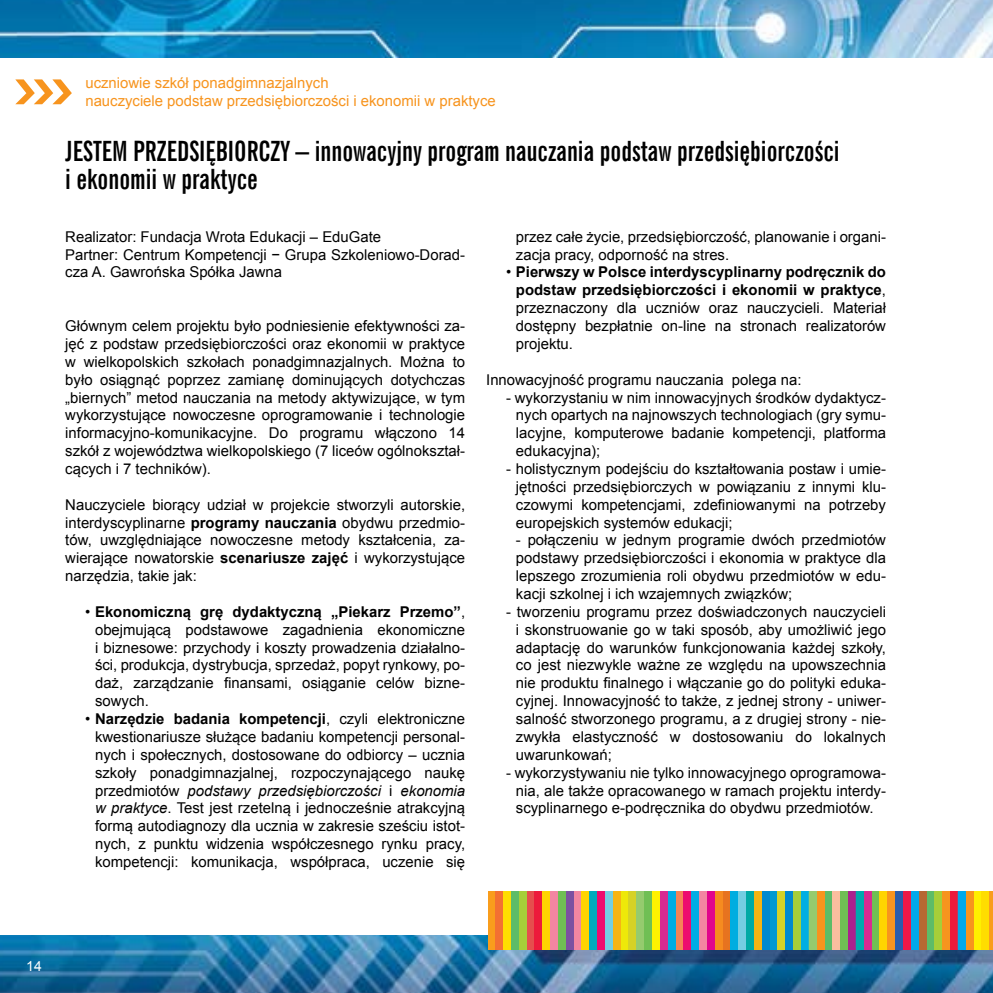
<style>
.page{position:relative;width:993px;height:993px;background:#fff}
.page>*{position:absolute;margin:0;border:0;box-sizing:border-box;transform-origin:0 0}
.t1{font:700 28px/28px "News Goth X Cn EU";color:#000}
.t2{font:14.88px/17.8px "Arial";color:#000;text-align:justify}
.t3{font:14.88px/17.8px "Arial";color:#f7941e}
.t4{font:14px "Arial";color:#fff}
.s1{font-weight:700}
.s2{font-style:italic}
</style>
<div class="page">
<img style="left:0;top:935px;width:992px;height:57px">
<img style="left:0;top:0;width:992px;height:58px">
<svg style="left:15px;top:79px;width:57px;height:25px"></svg>
<div style="left:487px;top:890px;width:8px;height:59px;background:#f99d1c"></div>
<div style="left:495px;top:890px;width:8px;height:59px;background:#f37032"></div>
<div style="left:503px;top:890px;width:7px;height:59px;background:#fd0"></div>
<div style="left:510px;top:890px;width:8px;height:59px;background:#5dbc68"></div>
<div style="left:518px;top:890px;width:8px;height:59px;background:#a6ce39"></div>
<div style="left:526px;top:890px;width:8px;height:59px;background:#e54e4d"></div>
<div style="left:534px;top:890px;width:8px;height:59px;background:#ed1a3b"></div>
<div style="left:542px;top:890px;width:8px;height:59px;background:#ffd400"></div>
<div style="left:550px;top:890px;width:7px;height:59px;background:#f386a1"></div>
<div style="left:926px;top:890px;width:8px;height:59px;background:#5dbc68"></div>
<div style="left:934px;top:890px;width:7px;height:59px;background:#a6ce39"></div>
<div style="left:941px;top:890px;width:8px;height:59px;background:#f7941e"></div>
<div style="left:949px;top:890px;width:8px;height:59px;background:#ed1a3b"></div>
<div style="left:957px;top:890px;width:8px;height:59px;background:#00a9eb"></div>
<div style="left:965px;top:890px;width:8px;height:59px;background:#f7941e"></div>
<div style="left:557px;top:890px;width:8px;height:59px;background:#70bf54"></div>
<div style="left:565px;top:890px;width:8px;height:59px;background:#7c51a1"></div>
<div style="left:573px;top:890px;width:8px;height:59px;background:#f386a1"></div>
<div style="left:581px;top:890px;width:8px;height:59px;background:#ffd400"></div>
<div style="left:589px;top:890px;width:8px;height:59px;background:#00abbd"></div>
<div style="left:597px;top:890px;width:7px;height:59px;background:#ed0c6e"></div>
<div style="left:604px;top:890px;width:8px;height:59px;background:#74cee2"></div>
<div style="left:612px;top:890px;width:8px;height:59px;background:#f6b413"></div>
<div style="left:620px;top:890px;width:8px;height:59px;background:#eee809"></div>
<div style="left:628px;top:890px;width:8px;height:59px;background:#d5d226"></div>
<div style="left:636px;top:890px;width:8px;height:59px;background:#95cb6e"></div>
<div style="left:644px;top:890px;width:7px;height:59px;background:#70bf54"></div>
<div style="left:651px;top:890px;width:8px;height:59px;background:#fff200"></div>
<div style="left:659px;top:890px;width:8px;height:59px;background:#d82a91"></div>
<div style="left:667px;top:890px;width:8px;height:59px;background:#00ade4"></div>
<div style="left:675px;top:890px;width:8px;height:59px;background:#f58357"></div>
<div style="left:683px;top:890px;width:8px;height:59px;background:#ed0c6e"></div>
<div style="left:691px;top:890px;width:8px;height:59px;background:#00ade4"></div>
<div style="left:699px;top:890px;width:7px;height:59px;background:#f386a1"></div>
<div style="left:706px;top:890px;width:8px;height:59px;background:#e1058c"></div>
<div style="left:714px;top:890px;width:8px;height:59px;background:#f68b1f"></div>
<div style="left:722px;top:890px;width:8px;height:59px;background:#e7731f"></div>
<div style="left:730px;top:890px;width:8px;height:59px;background:#00ade0"></div>
<div style="left:738px;top:890px;width:8px;height:59px;background:#74cee2"></div>
<div style="left:746px;top:890px;width:7px;height:59px;background:#00aaa5"></div>
<div style="left:753px;top:890px;width:8px;height:59px;background:#f6b413"></div>
<div style="left:761px;top:890px;width:8px;height:59px;background:#0089cf"></div>
<div style="left:769px;top:890px;width:8px;height:59px;background:#0099d1"></div>
<div style="left:777px;top:890px;width:8px;height:59px;background:#d5d226"></div>
<div style="left:785px;top:890px;width:8px;height:59px;background:#0089cf"></div>
<div style="left:793px;top:890px;width:7px;height:59px;background:#a6ce39"></div>
<div style="left:800px;top:890px;width:8px;height:59px;background:#00aee2"></div>
<div style="left:808px;top:890px;width:8px;height:59px;background:#95cb6e"></div>
<div style="left:816px;top:890px;width:8px;height:59px;background:#f7941e"></div>
<div style="left:824px;top:890px;width:8px;height:59px;background:#5dbc68"></div>
<div style="left:832px;top:890px;width:8px;height:59px;background:#fbbe9f"></div>
<div style="left:840px;top:890px;width:7px;height:59px;background:#70bf54"></div>
<div style="left:847px;top:890px;width:8px;height:59px;background:#ab218e"></div>
<div style="left:855px;top:890px;width:8px;height:59px;background:#00aaad"></div>
<div style="left:863px;top:890px;width:8px;height:59px;background:#d82a91"></div>
<div style="left:871px;top:890px;width:8px;height:59px;background:#70bf54"></div>
<div style="left:879px;top:890px;width:8px;height:59px;background:#ffd400"></div>
<div style="left:887px;top:890px;width:7px;height:59px;background:#f7941e"></div>
<div style="left:894px;top:890px;width:8px;height:59px;background:#2a5caa"></div>
<div style="left:902px;top:890px;width:8px;height:59px;background:#ed1846"></div>
<div style="left:910px;top:890px;width:8px;height:59px;background:#00a9eb"></div>
<div style="left:918px;top:890px;width:8px;height:59px;background:#b76832"></div>
<div style="left:973px;top:890px;width:8px;height:59px;background:#ffef00"></div>
<div style="left:981px;top:890px;width:7px;height:59px;background:#fd0"></div>
<svg style="left:988px;top:891px;width:4px;height:58px"></svg>
<p class="t3" style="left:85px;top:74px;width:412px">uczniowie szkół ponadgimnazjalnych<br>nauczyciele podstaw przedsiębiorczości i ekonomii w praktyce</p>
<h1 class="t1" style="left:65px;top:137px;width:775px">JESTEM PRZEDSIĘBIORCZY – innowacyjny program nauczania podstaw przedsiębiorczości i ekonomii w praktyce</h1>
<p class="t2" style="left:65px;top:228px;width:401px;text-align:left">Realizator: Fundacja Wrota Edukacji – EduGate<br>Partner: Centrum Kompetencji − Grupa Szkoleniowo-Dorad&shy;cza A. Gawrońska Spółka Jawna</p>
<p class="t2" style="left:65px;top:317px;width:401px">Głównym celem projektu było podniesienie efektywności za&shy;jęć z podstaw przedsiębiorczości oraz ekonomii w praktyce w wielkopolskich szkołach ponadgimnazjalnych. Można to było osiągnąć poprzez zamianę dominujących dotychczas „biernych” metod nauczania na metody aktywizujące, w tym wykorzystujące nowoczesne oprogramowanie i technologie informacyjno-komunikacyjne. Do programu włączono 14 szkół z województwa wielkopolskiego (7 liceów ogólnokształ&shy;cących i 7 techników).</p>
<p class="t2" style="left:65px;top:495px;width:401px">Nauczyciele biorący udział w projekcie stworzyli autorskie, interdyscyplinarne <span class="s1">programy nauczania</span> obydwu przedmio&shy;tów, uwzględniające nowoczesne metody kształcenia, za&shy;wierające nowatorskie <span class="s1">scenariusze zajęć</span> i wykorzystujące narzędzia, takie jak:</p>
<p class="t2" style="left:95px;top:602px;width:371px;text-indent:-10px">• <span class="s1">Ekonomiczną grę dydaktyczną „Piekarz Przemo”</span>, obejmującą podstawowe zagadnienia ekonomiczne i biznesowe: przychody i koszty prowadzenia działalno&shy;ści, produkcja, dystrybucja, sprzedaż, popyt rynkowy, po&shy;daż, zarządzanie finansami, osiąganie celów bizne&shy;sowych.</p>
<p class="t2" style="left:95px;top:709px;width:371px;text-indent:-10px">• <span class="s1">Narzędzie badania kompetencji</span>, czyli elektroniczne kwestionariusze służące badaniu kompetencji personal&shy;nych i społecznych, dostosowane do odbiorcy – ucznia szkoły ponadgimnazjalnej, rozpoczynającego naukę przedmiotów <span class="s2">podstawy przedsiębiorczości</span> i <span class="s2">ekonomia w praktyce</span>. Test jest rzetelną i jednocześnie atrakcyjną formą autodiagnozy dla ucznia w zakresie sześciu istot&shy;nych, z punktu widzenia współczesnego rynku pracy, kompetencji: komunikacja, współpraca, uczenie się</p>
<p class="t2" style="left:516px;top:228px;width:371px">przez całe życie, przedsiębiorczość, planowanie i organi&shy;zacja pracy, odporność na stres.</p>
<p class="t2" style="left:516px;top:263px;width:371px;text-indent:-10px">• <span class="s1">Pierwszy w Polsce interdyscyplinarny podręcznik do podstaw przedsiębiorczości i ekonomii w praktyce</span>, przeznaczony dla uczniów oraz nauczycieli. Materiał dostępny bezpłatnie on-line na stronach realizatorów projektu.</p>
<p class="t2" style="left:486px;top:370px;width:317px">Innowacyjność programu nauczania polega na:</p>
<p class="t2" style="left:516px;top:388px;width:371px;text-indent:-10px">- wykorzystaniu w nim innowacyjnych środków dydaktycz&shy;nych opartych na najnowszych technologiach (gry symu&shy;lacyjne, komputerowe badanie kompetencji, platforma edukacyjna);</p>
<p class="t2" style="left:516px;top:460px;width:371px;text-indent:-10px">- holistycznym podejściu do kształtowania postaw i umie&shy;jętności przedsiębiorczych w powiązaniu z innymi klu&shy;czowymi kompetencjami, zdefiniowanymi na potrzeby europejskich systemów edukacji;</p>
<p class="t2" style="left:516px;top:531px;width:371px">- połączeniu w jednym programie dwóch przedmiotów podstawy przedsiębiorczości i ekonomia w praktyce dla lepszego zrozumienia roli obydwu przedmiotów w edu&shy;kacji szkolnej i ich wzajemnych związków;</p>
<p class="t2" style="left:516px;top:602px;width:371px;text-indent:-10px">- tworzeniu programu przez doświadczonych nauczycieli i skonstruowanie go w taki sposób, aby umożliwić jego adaptację do warunków funkcjonowania każdej szkoły, co jest niezwykle ważne ze względu na upowszechnia nie produktu finalnego i włączanie go do polityki eduka&shy;cyjnej. Innowacyjność to także, z jednej strony - uniwer&shy;salność stworzonego programu, a z drugiej strony - nie&shy;zwykła elastyczność w dostosowaniu do lokalnych uwarunkowań;</p>
<p class="t2" style="left:516px;top:763px;width:371px;text-indent:-10px">- wykorzystywaniu nie tylko innowacyjnego oprogramowa&shy;nia, ale także opracowanego w ramach projektu interdy&shy;scyplinarnego e-podręcznika do obydwu przedmiotów.</p>
<p class="t4" style="left:26px;top:956px;width:17px">14</p>
</div>
